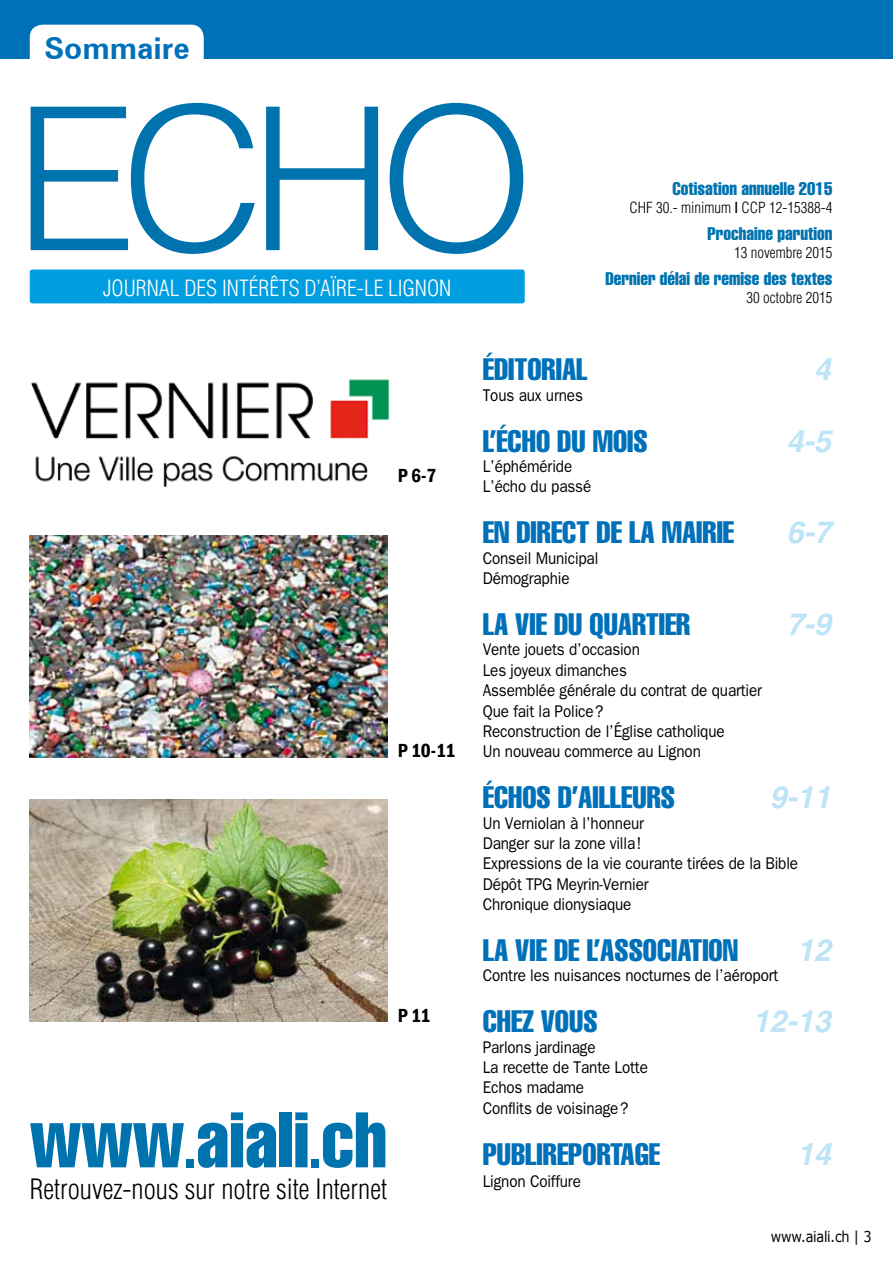
<style>
.page{position:relative;width:893px;height:1263px;background:#fff}
.page>*{position:absolute;margin:0;border:0;box-sizing:border-box;transform-origin:0 0}
.t1{font:300 199.2px "Helvetica";color:#0073af}
.t2{font:extra-condensed 77.25px "Helvetica";color:#0073af}
.t3{font:extra-condensed 30.6px "Helvetica";color:#0071b9}
.t4{font:italic 700 30.6px "Helvetica";color:#bde4f7}
.t5{font:700 30px "Zurich BT";color:#0071b9}
.t6{font:300 condensed 27.45px "Helvetica";color:#000}
.t7{font:300 condensed 21.9px "Helvetica";color:#fff}
.t8{font:600 condensed 19.5px "Franklin Gothic";color:#000}
.t9{font:extra-condensed 18px "Helvetica";color:#0073af}
.t10{font:16.95px/20.4px "Franklin Gothic";letter-spacing:-.01em;color:#000;scale:.9 1}
.t11{font:300 condensed 15px "Helvetica";color:#000}
.t12{font:15px "Verdana";letter-spacing:-.02em;color:#000;scale:.86 1}
.s1{font-weight:700}
.s2{font-size:51.45px}
</style>
<div class="page">
<img style="left:29px;top:379px;width:361px;height:159px">
<img style="left:30px;top:535px;width:357px;height:222px">
<img style="left:30px;top:799px;width:357px;height:223px">
<div style="left:0;top:0;width:893px;height:59px;background:#0071b9"></div>
<div style="left:30px;top:25px;width:174px;height:60px;background:#fff;border-radius:13px"></div>
<div style="left:30px;top:270px;width:495px;height:33px;background:#009ee0;border-radius:3px"></div>
<h3 class="t5" style="left:45px;top:30px;width:147px">Sommaire</h3>
<h1 class="t1" style="left:14px;top:55px;width:521px">ECHO</h1>
<p class="t7" style="left:103px;top:276px;width:350px">JOURNAL DES INTÉRÊTS D’AÏRE-LE LIGNON</p>
<p class="t9" style="left:672px;top:178px;width:161px">Cotisation annuelle 2015</p>
<p class="t11" style="left:629px;top:199px;width:204px">CHF 30.- minimum <span class="s1">|</span> CCP 12-15388-4</p>
<p class="t9" style="left:707px;top:223px;width:126px">Prochaine parution</p>
<p class="t11" style="left:734px;top:244px;width:100px">13 novembre 2015</p>
<p class="t9" style="left:605px;top:268px;width:228px">Dernier délai de remise des textes</p>
<p class="t11" style="left:747px;top:289px;width:87px">30 octobre 2015</p>
<p class="t8" style="left:398px;top:462px;width:40px">P 6-7</p>
<p class="t8" style="left:398px;top:738px;width:59px">P 10-11</p>
<p class="t8" style="left:398px;top:1002px;width:34px">P 11</p>
<h2 class="t2" style="left:30px;top:1091px;width:359px">www<span class="s2">.</span>aiali<span class="s2">.</span>ch</h2>
<h3 class="t6" style="left:30px;top:1173px;width:359px">Retrouvez-nous sur notre site Internet</h3>
<h3 class="t3" style="left:483px;top:350px;width:106px">ÉDITORIAL</h3>
<h3 class="t4" style="left:814px;top:351px;width:18px">4</h3>
<p class="t10" style="left:483px;top:384px;width:113px">Tous aux urnes</p>
<h3 class="t3" style="left:483px;top:421px;width:166px">L’ÉCHO DU MOIS</h3>
<h3 class="t4" style="left:787px;top:422px;width:46px">4-5</h3>
<p class="t10" style="left:483px;top:456px;width:122px">L’éphéméride<br>L’écho du passé</p>
<h3 class="t3" style="left:483px;top:513px;width:253px">EN DIRECT DE LA MAIRIE</h3>
<h3 class="t4" style="left:787px;top:514px;width:46px">6-7</h3>
<p class="t10" style="left:483px;top:547px;width:130px">Conseil Municipal<br>Démographie</p>
<h3 class="t3" style="left:483px;top:605px;width:209px">LA VIE DU QUARTIER</h3>
<h3 class="t4" style="left:787px;top:606px;width:46px">7-9</h3>
<p class="t10" style="left:483px;top:639px;width:312px">Vente jouets d’occasion<br>Les joyeux dimanches<br>Assemblée générale du contrat de quartier<br>Que fait la Police?<br>Reconstruction de l’Église catholique<br>Un nouveau commerce au Lignon</p>
<h3 class="t3" style="left:483px;top:778px;width:194px">ÉCHOS D’AILLEURS</h3>
<h3 class="t4" style="left:770px;top:779px;width:63px">9-11</h3>
<p class="t10" style="left:483px;top:812px;width:352px">Un Verniolan à l’honneur<br>Danger sur la zone villa!<br>Expressions de la vie courante tirées de la Bible<br>Dépôt TPG Meyrin-Vernier<br>Chronique dionysiaque</p>
<h3 class="t3" style="left:483px;top:931px;width:257px">LA VIE DE L’ASSOCIATION</h3>
<h3 class="t4" style="left:797px;top:931px;width:35px">12</h3>
<p class="t10" style="left:483px;top:965px;width:330px">Contre les nuisances nocturnes de l’aéroport</p>
<h3 class="t3" style="left:483px;top:1002px;width:116px">CHEZ VOUS</h3>
<h3 class="t4" style="left:753px;top:1003px;width:80px">12-13</h3>
<p class="t10" style="left:483px;top:1036px;width:185px">Parlons jardinage<br>La recette de Tante Lotte<br>Echos madame<br>Conflits de voisinage?</p>
<h3 class="t3" style="left:483px;top:1134px;width:179px">PUBLIREPORTAGE</h3>
<h3 class="t4" style="left:797px;top:1135px;width:35px">14</h3>
<p class="t10" style="left:483px;top:1170px;width:111px">Lignon Coiffure</p>
<p class="t12" style="left:771px;top:1226px;width:119px">www.aiali.ch | 3</p>
</div>
